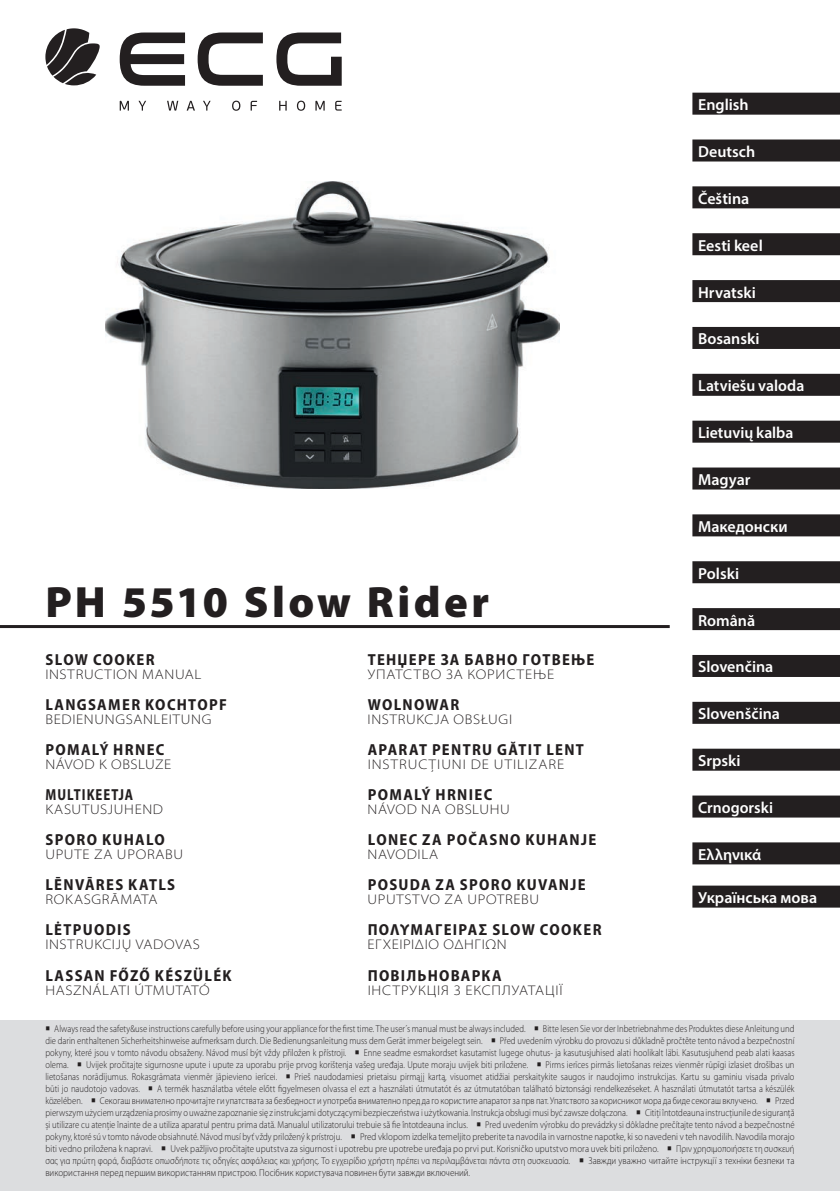
<style>
.page{position:relative;width:840px;height:1191px;background:#fff}
.page>*{position:absolute;margin:0;border:0;box-sizing:border-box;transform-origin:0 0}
.t1{font:900 44px "Myriad Pro";letter-spacing:.075em;color:#231f20}
.Nazev{font:700 semi-condensed 16px "Myriad Pro";letter-spacing:.08em;color:#231f20}
.Jazyk{font:600 16px "Myriad Pro";color:#fff}
.Nazev-2{font:700 semi-condensed 16px "Myriad Pro";letter-spacing:.08em;color:#231f20;scale:.87 1}
.Nazev_pokracovani{font:300 semi-expanded 14px "Myriad Pro";letter-spacing:.05em;color:#231f20}
.Nazev_pokracovani-2{font:300 semi-expanded 14px "Myriad Pro";letter-spacing:.07em;color:#231f20}
.Upozorneni{font:300 10px/12px "Myriad Pro";color:#231f20;text-align:justify;scale:.86 1}
</style>
<div class="page">
<svg style="left:45px;top:28px;width:55px;height:57px"></svg>
<svg style="left:120px;top:33px;width:221px;height:53px"></svg>
<svg style="left:120px;top:101px;width:9px;height:10px"></svg>
<svg style="left:138px;top:101px;width:8px;height:10px"></svg>
<svg style="left:167px;top:101px;width:11px;height:10px"></svg>
<svg style="left:186px;top:101px;width:9px;height:10px"></svg>
<svg style="left:203px;top:101px;width:7px;height:10px"></svg>
<svg style="left:232px;top:101px;width:8px;height:10px"></svg>
<svg style="left:250px;top:101px;width:7px;height:10px"></svg>
<svg style="left:279px;top:101px;width:7px;height:10px"></svg>
<svg style="left:297px;top:101px;width:8px;height:10px"></svg>
<svg style="left:315px;top:101px;width:9px;height:10px"></svg>
<svg style="left:335px;top:101px;width:6px;height:10px"></svg>
<hr style="left:0;top:625px;width:669px;height:3px;background:#231f20">
<div style="left:0;top:1020px;width:839px;height:171px;background:#dcdddf"></div>
<svg style="left:692px;top:92px;width:147px;height:816px"></svg>
<div style="left:680px;top:118px;width:159px;height:30px;background:#fff"></div>
<div style="left:680px;top:165px;width:159px;height:30px;background:#fff"></div>
<div style="left:680px;top:212px;width:159px;height:30px;background:#fff"></div>
<div style="left:680px;top:259px;width:159px;height:30px;background:#fff"></div>
<div style="left:680px;top:306px;width:159px;height:30px;background:#fff"></div>
<div style="left:680px;top:353px;width:159px;height:30px;background:#fff"></div>
<div style="left:680px;top:399px;width:159px;height:30px;background:#fff"></div>
<div style="left:680px;top:446px;width:159px;height:30px;background:#fff"></div>
<div style="left:680px;top:493px;width:159px;height:30px;background:#fff"></div>
<div style="left:680px;top:540px;width:159px;height:30px;background:#fff"></div>
<div style="left:680px;top:587px;width:159px;height:30px;background:#fff"></div>
<div style="left:680px;top:634px;width:159px;height:30px;background:#fff"></div>
<div style="left:680px;top:680px;width:159px;height:30px;background:#fff"></div>
<div style="left:680px;top:727px;width:159px;height:30px;background:#fff"></div>
<div style="left:680px;top:774px;width:159px;height:30px;background:#fff"></div>
<div style="left:680px;top:821px;width:159px;height:30px;background:#fff"></div>
<div style="left:692px;top:93px;width:147px;height:22px;background:#231f20"></div>
<div style="left:692px;top:139px;width:147px;height:22px;background:#231f20"></div>
<div style="left:692px;top:186px;width:147px;height:22px;background:#231f20"></div>
<div style="left:692px;top:233px;width:147px;height:22px;background:#231f20"></div>
<div style="left:692px;top:280px;width:147px;height:22px;background:#231f20"></div>
<div style="left:692px;top:327px;width:147px;height:22px;background:#231f20"></div>
<div style="left:692px;top:374px;width:147px;height:22px;background:#231f20"></div>
<div style="left:692px;top:421px;width:147px;height:22px;background:#231f20"></div>
<div style="left:692px;top:467px;width:147px;height:22px;background:#231f20"></div>
<div style="left:692px;top:514px;width:147px;height:22px;background:#231f20"></div>
<div style="left:692px;top:561px;width:147px;height:22px;background:#231f20"></div>
<div style="left:692px;top:608px;width:147px;height:22px;background:#231f20"></div>
<div style="left:692px;top:655px;width:147px;height:22px;background:#231f20"></div>
<div style="left:692px;top:702px;width:147px;height:22px;background:#231f20"></div>
<div style="left:692px;top:748px;width:147px;height:22px;background:#231f20"></div>
<div style="left:692px;top:795px;width:147px;height:22px;background:#231f20"></div>
<div style="left:692px;top:842px;width:147px;height:22px;background:#231f20"></div>
<div style="left:692px;top:885px;width:147px;height:22px;background:#231f20"></div>
<img style="left:105px;top:182px;width:453px;height:307px">
<p class="t1" style="left:45px;top:572px;width:445px">PH 5510 Slow Rider</p>
<p class="Nazev" style="left:46px;top:649px;width:111px">SLOW COOKER</p>
<p class="Nazev_pokracovani" style="left:45px;top:666px;width:157px">INSTRUCTION MANUAL</p>
<p class="Nazev" style="left:367px;top:649px;width:228px">ТЕНЏЕРЕ ЗА БАВНО ГОТВЕЊЕ</p>
<p class="Nazev_pokracovani" style="left:367px;top:666px;width:188px">УПАТСТВО ЗА КОРИСТЕЊЕ</p>
<p class="Nazev" style="left:46px;top:694px;width:183px">LANGSAMER KOCHTOPF</p>
<p class="Nazev_pokracovani" style="left:45px;top:711px;width:168px">BEDIENUNGSANLEITUNG</p>
<p class="Nazev" style="left:367px;top:694px;width:93px">WOLNOWAR</p>
<p class="Nazev_pokracovani" style="left:367px;top:711px;width:146px">INSTRUKCJA OBSŁUGI</p>
<p class="Nazev" style="left:46px;top:739px;width:120px">POMALÝ HRNEC</p>
<p class="Nazev_pokracovani" style="left:45px;top:756px;width:127px">NÁVOD K OBSLUZE</p>
<p class="Nazev" style="left:367px;top:739px;width:217px">APARAT PENTRU GĂTIT LENT</p>
<p class="Nazev_pokracovani-2" style="left:367px;top:756px;width:198px">INSTRUCȚIUNI DE UTILIZARE</p>
<p class="Nazev-2" style="left:45px;top:784px;width:102px">MULTIKEETJA</p>
<p class="Nazev_pokracovani" style="left:45px;top:801px;width:119px">KASUTUSJUHEND</p>
<p class="Nazev" style="left:367px;top:784px;width:126px">POMALÝ HRNIEC</p>
<p class="Nazev_pokracovani" style="left:367px;top:801px;width:144px">NÁVOD NA OBSLUHU</p>
<p class="Nazev" style="left:46px;top:829px;width:121px">SPORO KUHALO</p>
<p class="Nazev_pokracovani" style="left:45px;top:846px;width:139px">UPUTE ZA UPORABU</p>
<p class="Nazev" style="left:367px;top:829px;width:230px">LONEC ZA POČASNO KUHANJE</p>
<p class="Nazev_pokracovani" style="left:367px;top:846px;width:72px">NAVODILA</p>
<p class="Nazev" style="left:46px;top:874px;width:131px">LĒNVĀRES KATLS</p>
<p class="Nazev_pokracovani" style="left:45px;top:891px;width:113px">ROKASGRĀMATA</p>
<p class="Nazev" style="left:367px;top:874px;width:219px">POSUDA ZA SPORO KUVANJE</p>
<p class="Nazev_pokracovani" style="left:367px;top:891px;width:173px">UPUTSTVO ZA UPOTREBU</p>
<p class="Nazev" style="left:46px;top:919px;width:87px">LĖTPUODIS</p>
<p class="Nazev_pokracovani" style="left:45px;top:936px;width:156px">INSTRUKCIJŲ VADOVAS</p>
<p class="Nazev" style="left:367px;top:919px;width:235px">ΠΟΛΥΜΆΓΕΙΡΑΣ SLOW COOKER</p>
<p class="Nazev_pokracovani" style="left:367px;top:936px;width:141px">ΕΓΧΕΙΡΙΔΙΟ ΟΔΗΓΙΩΝ</p>
<p class="Nazev" style="left:46px;top:964px;width:187px">LASSAN FŐZŐ KÉSZÜLÉK</p>
<p class="Nazev_pokracovani" style="left:45px;top:981px;width:165px">HASZNÁLATI ÚTMUTATÓ</p>
<p class="Nazev" style="left:367px;top:964px;width:135px">ПОВІЛЬНОВАРКА</p>
<p class="Nazev_pokracovani" style="left:367px;top:981px;width:196px">ІНСТРУКЦІЯ З ЕКСПЛУАТАЦІЇ</p>
<p class="Jazyk" style="left:697px;top:95px;width:52px">English</p>
<p class="Jazyk" style="left:697px;top:141px;width:59px">Deutsch</p>
<p class="Jazyk" style="left:697px;top:188px;width:53px">Čeština</p>
<p class="Jazyk" style="left:697px;top:235px;width:66px">Eesti keel</p>
<p class="Jazyk" style="left:697px;top:282px;width:59px">Hrvatski</p>
<p class="Jazyk" style="left:697px;top:329px;width:63px">Bosanski</p>
<p class="Jazyk" style="left:697px;top:376px;width:108px">Latviešu valoda</p>
<p class="Jazyk" style="left:697px;top:422px;width:97px">Lietuvių kalba</p>
<p class="Jazyk" style="left:697px;top:469px;width:54px">Magyar</p>
<p class="Jazyk" style="left:697px;top:516px;width:91px">Македонски</p>
<p class="Jazyk" style="left:697px;top:563px;width:42px">Polski</p>
<p class="Jazyk" style="left:697px;top:610px;width:59px">Română</p>
<p class="Jazyk" style="left:697px;top:657px;width:77px">Slovenčina</p>
<p class="Jazyk" style="left:697px;top:703px;width:83px">Slovenščina</p>
<p class="Jazyk" style="left:697px;top:750px;width:44px">Srpski</p>
<p class="Jazyk" style="left:697px;top:797px;width:76px">Crnogorski</p>
<p class="Jazyk" style="left:697px;top:844px;width:65px">Ελληνικά</p>
<p class="Jazyk" style="left:697px;top:887px;width:120px">Українська мова</p>
<p class="Upozorneni" style="left:45px;top:1022px;width:872px">○ Always read the safety&amp;use instructions carefully before using your appliance for the first time. The user´s manual must be always included. ○ Bitte lesen Sie vor der Inbetriebnahme des Produktes diese Anleitung und die darin enthaltenen Sicherheitshinweise aufmerksam durch. Die Bedienungsanleitung muss dem Gerät immer beigelegt sein. ○ Před uvedením výrobku do provozu si důkladně pročtěte tento návod a bezpečnostní pokyny, které jsou v tomto návodu obsaženy. Návod musí být vždy přiložen k přístroji. ○ Enne seadme esmakordset kasutamist lugege ohutus- ja kasutusjuhised alati hoolikalt läbi. Kasutusjuhend peab alati kaasas olema. ○ Uvijek pročitajte sigurnosne upute i upute za uporabu prije prvog korištenja vašeg uređaja. Upute moraju uvijek biti priložene. ○ Pirms ierīces pirmās lietošanas reizes vienmēr rūpīgi izlasiet drošības un lietošanas norādījumus. Rokasgrāmata vienmēr jāpievieno ierīcei. ○ Prieš naudodamiesi prietaisu pirmąjį kartą, visuomet atidžiai perskaitykite saugos ir naudojimo instrukcijas. Kartu su gaminiu visada privalo būti jo naudotojo vadovas. ○ A termék használatba vétele előtt figyelmesen olvassa el ezt a használati útmutatót és az útmutatóban található biztonsági rendelkezéseket. A használati útmutatót tartsa a készülék közelében. ○ Секогаш внимателно прочитајте ги упатствата за безбедност и употреба внимателно пред да го користите апаратот за прв пат. Упатството за корисникот мора да биде секогаш вклучено. ○ Przed pierwszym użyciem urządzenia prosimy o uważne zapoznanie się z instrukcjami dotyczącymi bezpieczeństwa i użytkowania. Instrukcja obsługi musi być zawsze dołączona. ○ Citiți întotdeauna instrucțiunile de siguranță și utilizare cu atenție înainte de a utiliza aparatul pentru prima dată. Manualul utilizatorului trebuie să fie întotdeauna inclus. ○ Pred uvedením výrobku do prevádzky si dôkladne prečítajte tento návod a bezpečnostné pokyny, ktoré sú v tomto návode obsiahnuté. Návod musí byť vždy priložený k prístroju. ○ Pred vklopom izdelka temeljito preberite ta navodila in varnostne napotke, ki so navedeni v teh navodilih. Navodila morajo biti vedno priložena k napravi. ○ Uvek pažljivo pročitajte uputstva za sigurnost i upotrebu pre upotrebe uređaja po prvi put. Korisničko uputstvo mora uvek biti priloženo. ○ Πριν χρησιμοποιήσετε τη συσκευή σας για πρώτη φορά, διαβάστε οπωσδήποτε τις οδηγίες ασφάλειας και χρήσης. Το εγχειρίδιο χρήστη πρέπει να περιλαμβάνεται πάντα στη συσκευασία. ○ Завжди уважно читайте інструкції з техніки безпеки та використання перед першим використанням пристрою. Посібник користувача повинен бути завжди включений.</p>
</div>
